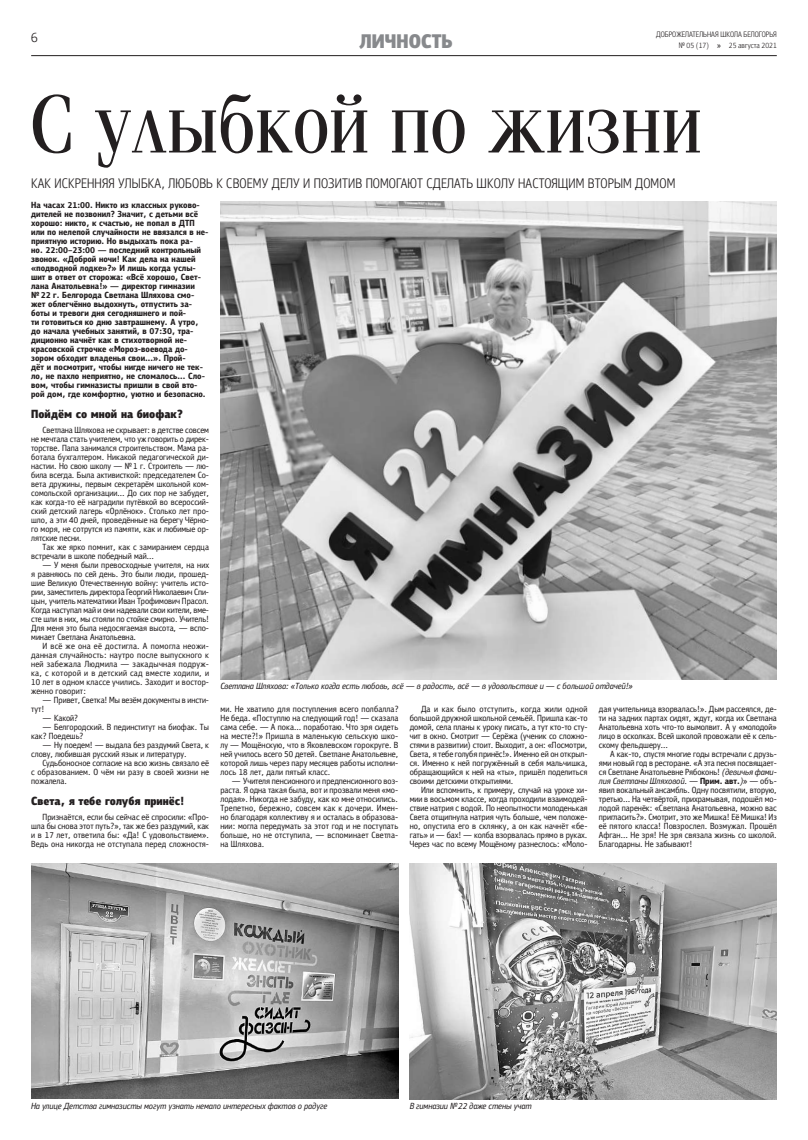
<style>
.page{position:relative;width:808px;height:1140px;background:#fff}
.page>*{position:absolute;margin:0;border:0;box-sizing:border-box;transform-origin:0 0}
.t1{font:84px "Free Fountain";letter-spacing:.01em;color:#231f20}
.t2{font:900 20px "Free Korocha";color:#87898c}
.t3{font:300 14px "Free Korocha";letter-spacing:.01em;color:#231f20}
.t4{font:900 12px "Free Korocha";color:#231f20}
.t5{font:9px/9px "Free Korocha";color:#231f20;text-align:justify}
.t6{font:700 9px/9px "Free Korocha";color:#231f20}
.t7{font:italic 9px "Free Korocha";letter-spacing:-.005em;color:#231f20}
.t8{font:300 8px "Free Korocha";color:#231f20}
.s1{font-weight:400}
.s2{font-style:italic}
.s3{font-weight:700}
</style>
<div class="page">
<hr style="left:31px;top:55px;width:746px;height:1px;background:#231f20">
<img style="left:220px;top:201px;width:557px;height:478px">
<img style="left:410px;top:864px;width:367px;height:235px">
<img style="left:31px;top:864px;width:367px;height:234px">
<h3 class="t3" style="left:31px;top:29px;width:8px">6</h3>
<p class="t8" style="left:656px;top:30px;width:122px">ДОБРОЖЕЛАТЕЛЬНАЯ ШКОЛА БЕЛОГОРЬЯ</p>
<h2 class="t2" style="left:359px;top:29px;width:95px">ЛИЧНОСТЬ</h2>
<p class="t8" style="left:679px;top:40px;width:100px">№ 05 (17) <span class="s1">»</span> 25 августа 2021</p>
<h1 class="t1" style="left:31px;top:81px;width:672px">С улыбкой по жизни</h1>
<h3 class="t3" style="left:31px;top:175px;width:646px">КАК ИСКРЕННЯЯ УЛЫБКА, ЛЮБОВЬ К СВОЕМУ ДЕЛУ И ПОЗИТИВ ПОМОГАЮТ СДЕЛАТЬ ШКОЛУ НАСТОЯЩИМ ВТОРЫМ ДОМОМ</h3>
<p class="t6" style="left:31px;top:201px;width:179px">На часах 21:00. Никто из классных руково&shy;дителей не позвонил? Значит, с детьми всё хорошо: никто, к счастью, не попал в ДТП или по нелепой случайности не ввязался в не&shy;приятную историю. Но выдыхать пока ра-<br>но. 22:00–23:00 — последний контрольный звонок. «Доброй ночи! Как дела на нашей «подводной лодке»?» И лишь когда услы&shy;шит в ответ от сторожа: «Всё хорошо, Свет&shy;лана Анатольевна!» — директор гимназии №22 г. Белгорода Светлана Шляхова смо&shy;жет облегчённо выдохнуть, отпустить за&shy;боты и тревоги дня сегодняшнего и пой-<br>ти готовиться ко дню завтрашнему. А утро, до начала учебных занятий, в 07:30, тра&shy;диционно начнёт как в стихотворной не&shy;красовской строчке «Мороз-воевода до&shy;зором обходит владенья свои…». Прой-<br>дёт и посмотрит, чтобы нигде ничего не тек&shy;ло, не пахло неприятно, не сломалось… Сло&shy;вом, чтобы гимназисты пришли в свой вто&shy;рой дом, где комфортно, уютно и безопасно.</p>
<h3 class="t4" style="left:31px;top:406px;width:153px">Пойдём со мной на биофак?</h3>
<p class="t5" style="left:31px;top:426px;width:180px;text-indent:11px">Светлана Шляхова не скрывает: в детстве совсем не мечтала стать учителем, что уж говорить о дирек&shy;торстве. Папа занимался строительством. Мама ра&shy;ботала бухгалтером. Никакой педагогической ди&shy;настии. Но свою школу — №1 г. Строитель — лю&shy;била всегда. Была активисткой: председателем Со&shy;вета дружины, первым секретарём школьной ком&shy;сомольской организации… До сих пор не забудет, как когда-то её наградили путёвкой во всероссий&shy;ский детский лагерь «Орлёнок». Столько лет про&shy;шло, а эти 40 дней, проведённые на берегу Чёрно&shy;го моря, не сотрутся из памяти, как и любимые ор&shy;лятские песни.</p>
<p class="t5" style="left:31px;top:543px;width:179px;text-indent:11px">Так же ярко помнит, как с замиранием сердца встречали в школе победный май…</p>
<p class="t5" style="left:31px;top:561px;width:180px;text-indent:11px">— У меня были превосходные учителя, на них я равняюсь по сей день. Это были люди, прошед&shy;шие Великую Отечественную войну: учитель исто&shy;рии, заместитель директора Георгий Николаевич Спи&shy;цын, учитель математики Иван Трофимович Прасол.<br>Когда наступал май и они надевали свои кители, вме&shy;сте шли в них, мы стояли по стойке смирно. Учитель!<br>Для меня это была недосягаемая высота, — вспо&shy;минает Светлана Анатольевна.</p>
<p class="t5" style="left:31px;top:642px;width:179px;text-indent:11px">И всё же она её достигла. А помогла неожи&shy;данная случайность: наутро после выпускного к ней забежала Людмила — закадычная подруж&shy;ка, с которой и в детский сад вместе ходили, и 10 лет в одном классе учились. Заходит и востор&shy;женно говорит:</p>
<p class="t5" style="left:31px;top:696px;width:179px;text-indent:11px">— Привет, Светка! Мы везём документы в инсти&shy;тут!</p>
<p class="t5" style="left:43px;top:714px;width:37px">— Какой?</p>
<p class="t5" style="left:31px;top:723px;width:179px;text-indent:11px">— Белгородский. В пединститут на биофак. Ты как? Поедешь?</p>
<p class="t5" style="left:31px;top:741px;width:179px;text-indent:11px">— Ну поедем! — выдала без раздумий Света, к слову, любившая русский язык и литературу.</p>
<p class="t5" style="left:31px;top:759px;width:179px;text-indent:11px">Судьбоносное согласие на всю жизнь связало её с образованием. О чём ни разу в своей жизни не пожалела.</p>
<h3 class="t4" style="left:31px;top:793px;width:155px">Света, я тебе голубя принёс!</h3>
<p class="t5" style="left:31px;top:813px;width:179px;text-indent:11px">Признаётся, если бы сейчас её спросили: «Про&shy;шла бы снова этот путь?», так же без раздумий, как и в 17 лет, ответила бы: «Да! С удовольствием».<br>Ведь она никогда не отступала перед сложностя-</p>
<p class="t7" style="left:220px;top:680px;width:414px">Светлана Шляхова: «Только когда есть любовь, всё — в радость, всё — в удовольствие и — с большой отдачей!»</p>
<p class="t5" style="left:220px;top:705px;width:180px">ми. Не хватило для поступления всего полбалла?<br>Не беда. «Поступлю на следующий год! — сказала сама себе. — А пока… поработаю. Что зря сидеть на месте?!» Пришла в маленькую сельскую шко&shy;лу — Мощёнскую, что в Яковлевском горокруге. В ней училось всего 50 детей. Светлане Анатольевне, которой лишь через пару месяцев работы исполни&shy;лось 18 лет, дали пятый класс.</p>
<p class="t5" style="left:220px;top:777px;width:179px;text-indent:11px">— Учителя пенсионного и предпенсионного воз&shy;раста. Я одна такая была, вот и прозвали меня «мо&shy;лодая». Никогда не забуду, как ко мне относились.<br>Трепетно, бережно, совсем как к дочери. Имен&shy;но благодаря коллективу я и осталась в образова&shy;нии: могла передумать за этот год и не поступать больше, но не отступила, — вспоминает Светла&shy;на Шляхова.</p>
<p class="t5" style="left:410px;top:705px;width:179px;text-indent:11px">Да и как было отступить, когда жили одной большой дружной школьной семьёй. Пришла как-то домой, села планы к уроку писать, а тут кто-то сту&shy;чит в окно. Смотрит — Серёжа (ученик со сложно&shy;стями в развитии) стоит. Выходит, а он: «Посмотри, Света, я тебе голубя принёс!». Именно ей он открыл&shy;ся. Именно к ней погружённый в себя мальчишка, обращающийся к ней на «ты», пришёл поделиться своими детскими открытиями.</p>
<p class="t5" style="left:410px;top:786px;width:179px;text-indent:11px">Или вспомнить, к примеру, случай на уроке хи&shy;мии в восьмом классе, когда проходили взаимодей&shy;ствие натрия с водой. По неопытности молоденькая Света отщипнула натрия чуть больше, чем положе&shy;но, опустила его в склянку, а он как начнёт «бе&shy;гать» и — бах! — колба взорвалась прямо в руках.<br>Через час по всему Мощёному разнеслось: «Моло-</p>
<p class="t5" style="left:599px;top:705px;width:179px">дая учительница взорвалась!». Дым рассеялся, де&shy;ти на задних партах сидят, ждут, когда их Светлана Анатольевна хоть что-то вымолвит. А у «молодой» лицо в осколках. Всей школой провожали её к сель&shy;скому фельдшеру…</p>
<p class="t5" style="left:599px;top:750px;width:180px;text-indent:11px">А как-то, спустя многие годы встречали с друзь&shy;ями новый год в ресторане. «А эта песня посвящает&shy;ся Светлане Анатольевне Рябоконь! <span class="s2">(девичья фами&shy;лия Светланы Шляховой. —</span> <span class="s3">Прим. авт.</span><span class="s2">)</span>» — объ&shy;явил вокальный ансамбль. Одну посвятили, вторую, третью… На четвёртой, прихрамывая, подошёл мо&shy;лодой паренёк: «Светлана Анатольевна, можно вас пригласить?». Смотрит, это же Мишка! Её Мишка! Из её пятого класса! Повзрослел. Возмужал. Прошёл Афган… Не зря! Не зря связала жизнь со школой.<br>Благодарны. Не забывают!</p>
<p class="t7" style="left:31px;top:1100px;width:298px">На улице Детства гимназисты могут узнать немало интересных фактов о радуге</p>
<p class="t7" style="left:410px;top:1100px;width:124px">В гимназии №22 даже стены учат</p>
</div>
